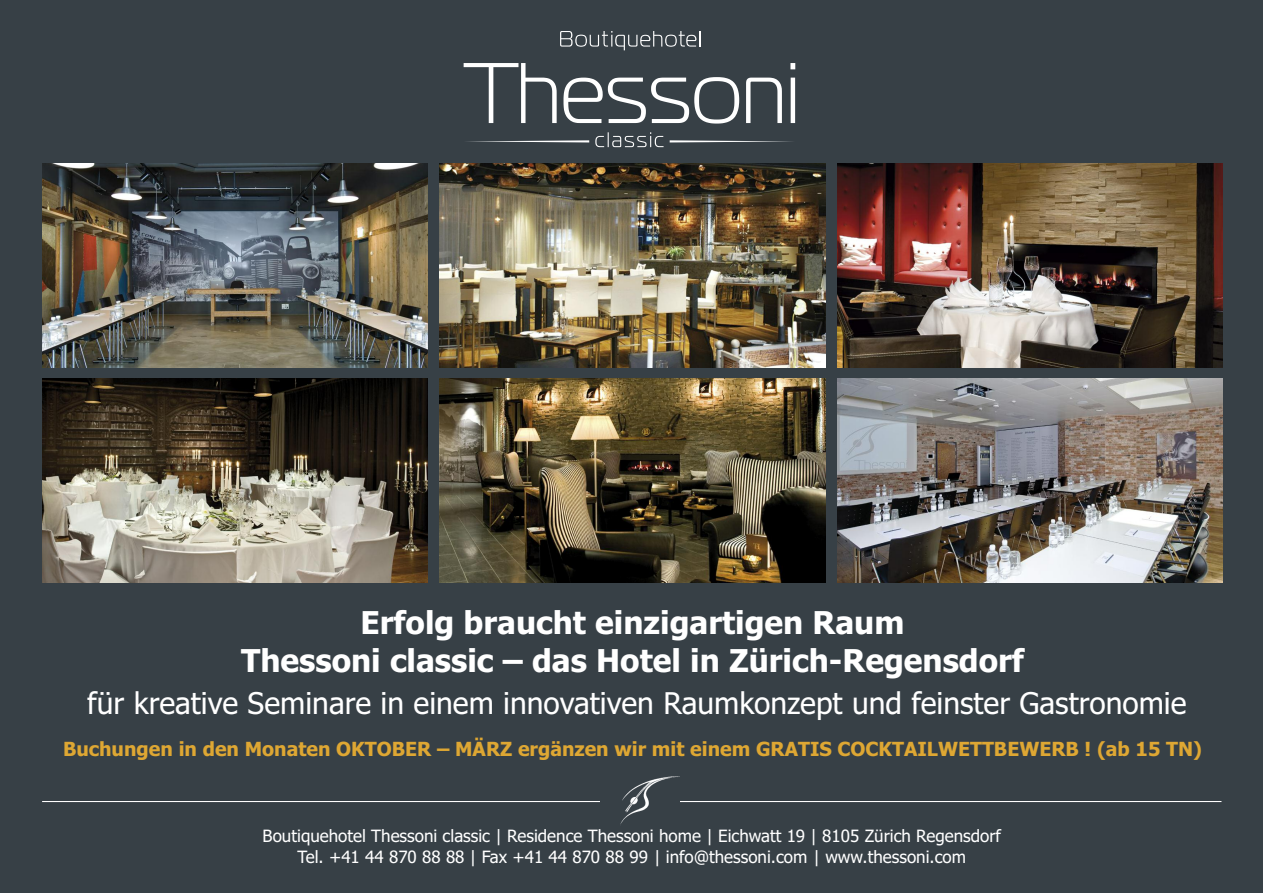
<style>
.page{position:relative;width:1263px;height:893px;background:#374046}
.page>*{position:absolute;margin:0;border:0;box-sizing:border-box;transform-origin:0 0}
.t1{font:700 31.5px/38.2px "Tahoma";color:#fff;text-align:center}
.t2{font:30px "Tahoma";color:#fff}
.t3{font:700 19.5px "Tahoma";color:#dea733}
.t4{font:16.95px/20.4px "Tahoma";color:#fff;text-align:center}
</style>
<div class="page">
<svg style="left:464px;top:63px;width:331px;height:61px"></svg>
<svg style="left:595px;top:132px;width:68px;height:15px"></svg>
<svg style="left:467px;top:140px;width:122px;height:2px"></svg>
<svg style="left:670px;top:140px;width:122px;height:2px"></svg>
<svg style="left:560px;top:31px;width:140px;height:19px"></svg>
<img style="left:43px;top:163px;width:385px;height:204px">
<img style="left:43px;top:378px;width:385px;height:204px">
<img style="left:440px;top:163px;width:385px;height:204px">
<img style="left:440px;top:378px;width:385px;height:204px">
<img style="left:837px;top:163px;width:385px;height:204px">
<img style="left:837px;top:378px;width:385px;height:204px">
<hr style="left:42px;top:801px;width:1179px;height:1px;background:#fff">
<div style="left:600px;top:774px;width:80px;height:54px;background:#374046"></div>
<img style="left:621px;top:776px;width:59px;height:48px">
<h1 class="t1" style="left:241px;top:604px;width:784px">Erfolg braucht einzigartigen Raum<br>Thessoni classic – das Hotel in Zürich-Regensdorf</h1>
<h2 class="t2" style="left:87px;top:686px;width:1101px">für kreative Seminare in einem innovativen Raumkonzept und feinster Gastronomie</h2>
<p class="t3" style="left:63px;top:738px;width:1140px">Buchungen in den Monaten OKTOBER – MÄRZ ergänzen wir mit einem GRATIS COCKTAILWETTBEWERB ! (ab 15 TN)</p>
<p class="t4" style="left:263px;top:826px;width:740px">Boutiquehotel Thessoni classic | Residence Thessoni home | Eichwatt 19 | 8105 Zürich Regensdorf<br>Tel. +41 44 870 88 88 | Fax +41 44 870 88 99 | info@thessoni.com | www.thessoni.com</p>
</div>
